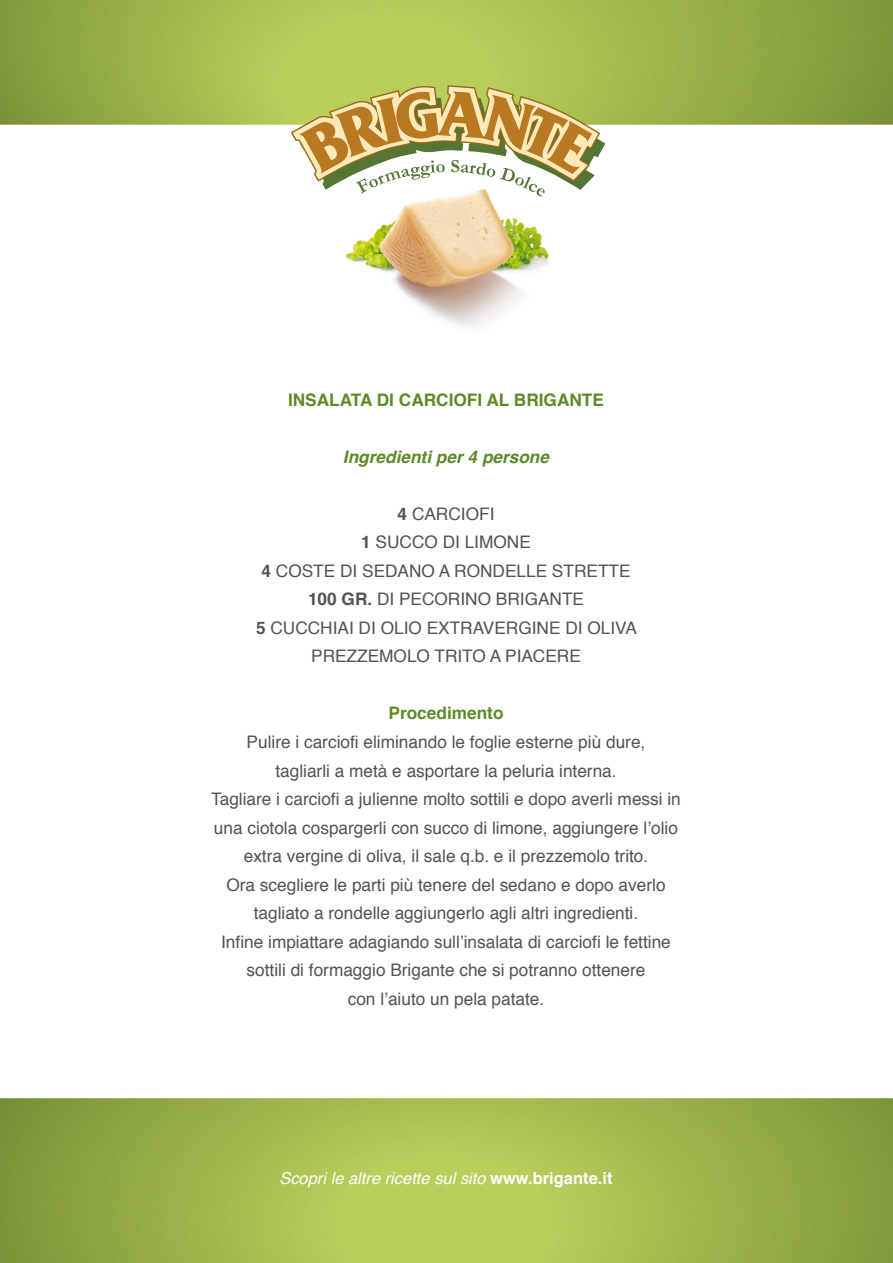
<style>
.page{position:relative;width:893px;height:1263px;background:#fff}
.page>*{position:absolute;margin:0;border:0;box-sizing:border-box;transform-origin:0 0}
.t1{font:17.25px/28.5px "Helvetica";color:#535355;text-align:center}
.t2{font:700 17.25px "Helvetica";color:#5f8a28}
.t3{font:italic 700 17.25px "Helvetica";color:#5f8a28}
.t4{font:italic 16.5px "Helvetica";color:#fff}
.s1{font-weight:700}
.s2{font-weight:700;font-style:normal}
</style>
<div class="page">
<img style="left:0;top:1097px;width:893px;height:166px">
<img style="left:0;top:0;width:893px;height:327px">
<svg style="left:291px;top:85px;width:314px;height:111px"></svg>
<p class="t2" style="left:288px;top:386px;width:317px">INSALATA DI CARCIOFI AL BRIGANTE</p>
<p class="t3" style="left:343px;top:443px;width:208px">Ingredienti per 4 persone</p>
<p class="t1" style="left:256px;top:500px;width:382px"><span class="s1">4</span> CARCIOFI<br><span class="s1">1</span> SUCCO DI LIMONE<br><span class="s1">4</span> COSTE DI SEDANO A RONDELLE STRETTE<br><span class="s1">100 GR.</span> DI PECORINO BRIGANTE<br><span class="s1">5</span> CUCCHIAI DI OLIO EXTRAVERGINE DI OLIVA<br>PREZZEMOLO TRITO A PIACERE</p>
<p class="t2" style="left:389px;top:699px;width:117px">Procedimento</p>
<p class="t1" style="left:211px;top:728px;width:471px">Pulire i carciofi eliminando le foglie esterne più dure,<br>tagliarli a metà e asportare la peluria interna.<br>Tagliare i carciofi a julienne molto sottili e dopo averli messi in una ciotola cospargerli con succo di limone, aggiungere l’olio extra vergine di oliva, il sale q.b. e il prezzemolo trito.<br>Ora scegliere le parti più tenere del sedano e dopo averlo tagliato a rondelle aggiungerlo agli altri ingredienti.<br>Infine impiattare adagiando sull’insalata di carciofi le fettine sottili di formaggio Brigante che si potranno ottenere<br>con l’aiuto un pela patate.</p>
<p class="t4" style="left:279px;top:1165px;width:335px">Scopri le altre ricette sul sito <span class="s2">www.brigante.it</span></p>
</div>
